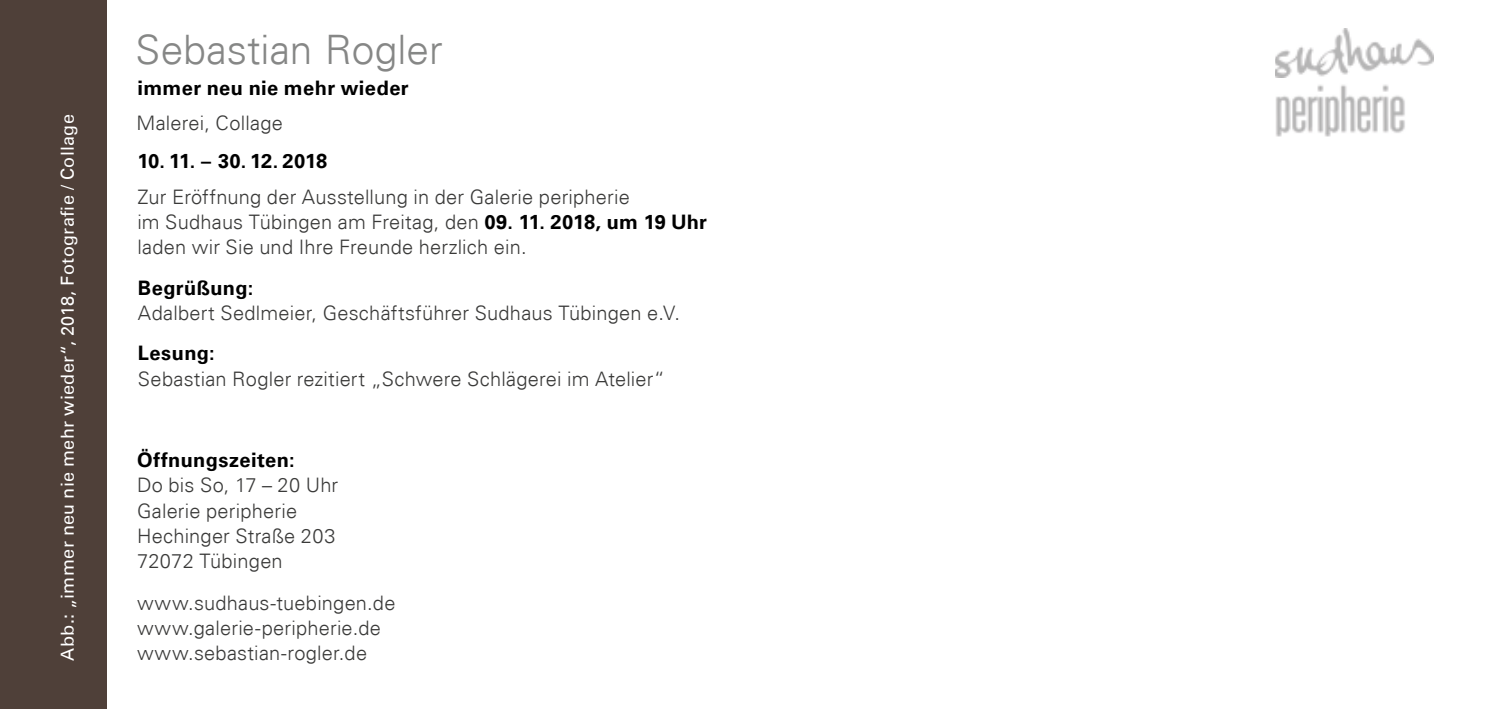
<style>
.page{position:relative;width:1503px;height:709px;background:#fff}
.page>*{position:absolute;margin:0;border:0;box-sizing:border-box;transform-origin:0 0}
.t1{font:300 40.5px "Univers Com 45";color:#868786}
.t2{font:300 20px/25.2px "Univers Com 45";letter-spacing:.01em;color:#3a3a39}
.t3{font:700 20px "Univers Com 65";letter-spacing:.02em;color:#000}
.t4{font:700 20px "Univers Com 65";letter-spacing:-.01em;color:#000}
.t5{font:18px "Univers Com 55 Roman";letter-spacing:.02em;color:#fff}
.s1{font-family:"Univers Com 65";font-weight:700;color:#000}
</style>
<div class="page">
<img style="left:1275px;top:29px;width:158px;height:49px">
<img style="left:1275px;top:84px;width:130px;height:53px">
<div style="left:0;top:0;width:106px;height:709px;background:#4f4039"></div>
<p class="t5" style="left:57px;top:660px;width:548px;rotate:-90deg">Abb.: „immer neu nie mehr wieder“, 2018, Fotografie / Collage</p>
<h1 class="t1" style="left:135px;top:25px;width:308px">Sebastian Rogler</h1>
<p class="t3" style="left:137px;top:76px;width:273px">immer neu nie mehr wieder</p>
<p class="t2" style="left:136px;top:110px;width:148px">Malerei, Collage</p>
<p class="t4" style="left:137px;top:148px;width:191px">10. 11. – 30. 12. 2018</p>
<p class="t2" style="left:137px;top:184px;width:571px">Zur Eröffnung der Ausstellung in der Galerie peripherie<br>im Sudhaus Tübingen am Freitag, den <span class="s1">09. 11. 2018, um 19 Uhr </span>laden wir Sie und Ihre Freunde herzlich ein.</p>
<p class="t3" style="left:138px;top:276px;width:117px">Begrüßung:</p>
<p class="t2" style="left:138px;top:300px;width:543px">Adalbert Sedlmeier, Geschäftsführer Sudhaus Tübingen e.V.</p>
<p class="t3" style="left:138px;top:341px;width:78px">Lesung:</p>
<p class="t2" style="left:138px;top:366px;width:528px">Sebastian Rogler rezitiert „Schwere Schlägerei im Atelier“</p>
<p class="t3" style="left:137px;top:448px;width:159px">Öffnungszeiten:</p>
<p class="t2" style="left:137px;top:472px;width:203px">Do bis So, 17 – 20 Uhr<br>Galerie peripherie<br>Hechinger Straße 203<br>72072 Tübingen</p>
<p class="t2" style="left:137px;top:591px;width:260px">www.sudhaus-tuebingen.de www.galerie-peripherie.de</p>
<p class="t2" style="left:137px;top:640px;width:232px">www.sebastian-rogler.de</p>
</div>
